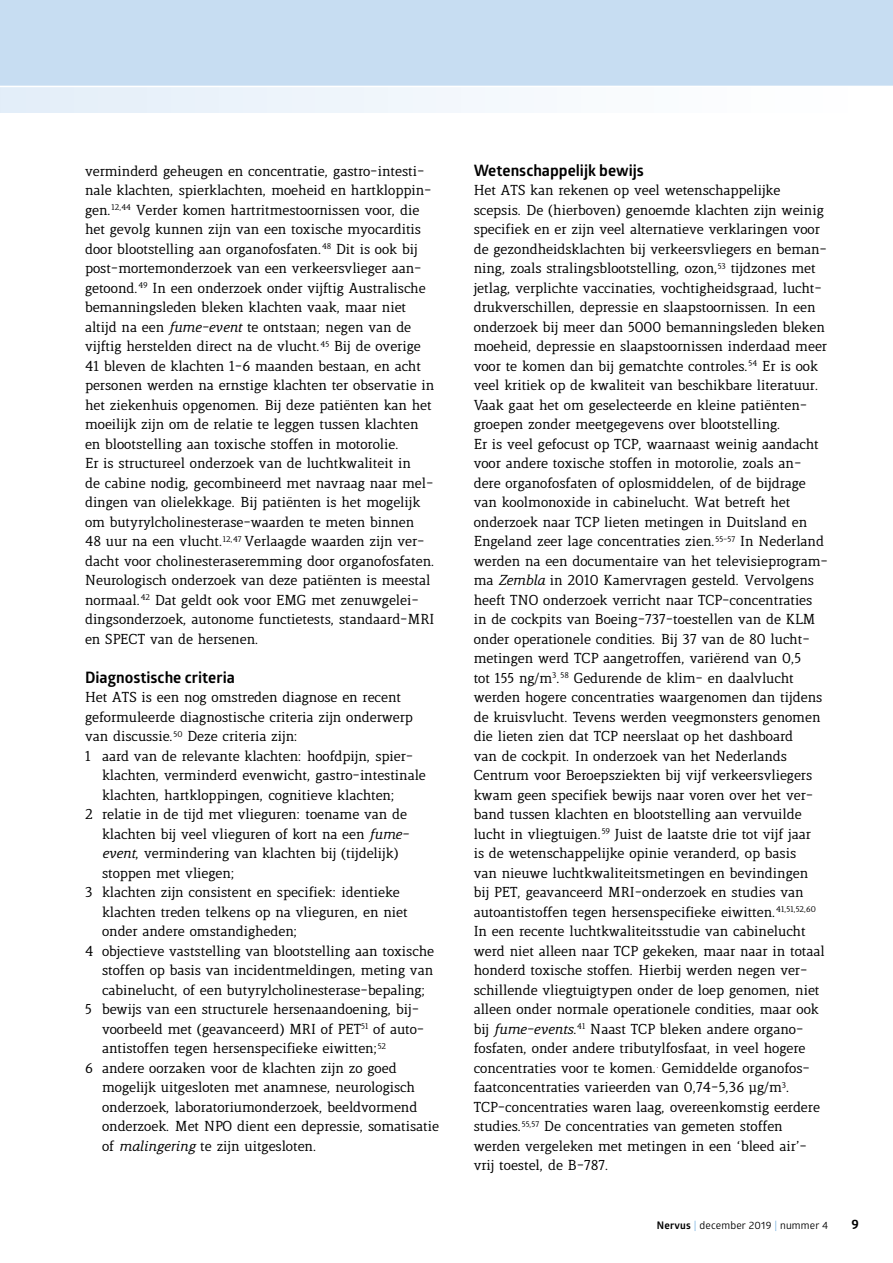
<style>
.page{position:relative;width:893px;height:1263px;background:#fff}
.page>*{position:absolute;margin:0;border:0;box-sizing:border-box;transform-origin:0 0}
.t1{font:700 15.75px "Glober";color:#000}
.t2{font:13.8px/19.5px "Lenga";color:#000}
.t3{font:700 13.5px "Glober";color:#000}
.t4{font:10.5px "Glober";letter-spacing:.02em;color:#000}
.s1{font-style:italic}
.s2{font-weight:700}
.s3{color:#86bae4}
</style>
<div class="page">
<div style="left:0;top:0;width:893px;height:113px;background:#c7ddf2"></div>
<img style="left:0;top:87px;width:893px;height:26px">
<hr style="left:0;top:86px;width:893px;height:1px;background:#fff">
<p class="t2" style="left:85px;top:162px;width:352px">verminderd geheugen en concentratie, gastro-intesti&shy;nale klachten, spierklachten, moeheid en hartkloppin&shy;gen.<sup>12,44</sup> Verder komen hartritmestoornissen voor, die het gevolg kunnen zijn van een toxische myocarditis door blootstelling aan organofosfaten.<sup>48</sup> Dit is ook bij post-mortemonderzoek van een verkeersvlieger aan&shy;getoond.<sup>49</sup> In een onderzoek onder vijftig Australische bemanningsleden bleken klachten vaak, maar niet altijd na een <span class="s1">fume-event</span> te ontstaan; negen van de vijftig herstelden direct na de vlucht.<sup>45</sup> Bij de overige 41 bleven de klachten 1-6 maanden bestaan, en acht personen werden na ernstige klachten ter observatie in het ziekenhuis opgenomen. Bij deze patiënten kan het moeilijk zijn om de relatie te leggen tussen klachten en blootstelling aan toxische stoffen in motorolie.<br>Er is structureel onderzoek van de luchtkwaliteit in<br>de cabine nodig, gecombineerd met navraag naar mel&shy;dingen van olielekkage. Bij patiënten is het mogelijk om butyrylcholinesterase-waarden te meten binnen<br>48 uur na een vlucht.<sup>12,47</sup> Verlaagde waarden zijn ver&shy;dacht voor cholinesteraseremming door organofosfaten.<br>Neurologisch onderzoek van deze patiënten is meestal normaal.<sup>42</sup> Dat geldt ook voor EMG met zenuwgelei&shy;dingsonderzoek, autonome functietests, standaard-MRI en SPECT van de hersenen.</p>
<p class="t1" style="left:85px;top:666px;width:151px">Diagnostische criteria</p>
<p class="t2" style="left:85px;top:688px;width:318px">Het ATS is een nog omstreden diagnose en recent</p>
<p class="t2" style="left:85px;top:708px;width:329px">geformuleerde diagnostische criteria zijn onderwerp</p>
<p class="t2" style="left:85px;top:727px;width:215px">van discussie.<sup>50</sup> Deze criteria zijn:</p>
<p class="t2" style="left:85px;top:747px;width:330px">1 aard van de relevante klachten: hoofdpijn, spier-</p>
<p class="t2" style="left:102px;top:766px;width:325px">klachten, verminderd evenwicht, gastro-intestinale</p>
<p class="t2" style="left:102px;top:786px;width:295px">klachten, hartkloppingen, cognitieve klachten;</p>
<p class="t2" style="left:85px;top:805px;width:324px">2 relatie in de tijd met vlieguren: toename van de</p>
<p class="t2" style="left:102px;top:825px;width:309px">klachten bij veel vlieguren of kort na een <span class="s1">fume-</span></p>
<p class="t2" style="left:102px;top:844px;width:298px"><span class="s1">event</span>, vermindering van klachten bij (tijdelijk)</p>
<p class="t2" style="left:102px;top:864px;width:134px">stoppen met vliegen;</p>
<p class="t2" style="left:85px;top:883px;width:316px">3 klachten zijn consistent en specifiek: identieke</p>
<p class="t2" style="left:102px;top:903px;width:307px">klachten treden telkens op na vlieguren, en niet</p>
<p class="t2" style="left:102px;top:922px;width:197px">onder andere omstandigheden;</p>
<p class="t2" style="left:85px;top:942px;width:350px">4 objectieve vaststelling van blootstelling aan toxische</p>
<p class="t2" style="left:102px;top:961px;width:333px">stoffen op basis van incidentmeldingen, meting van</p>
<p class="t2" style="left:102px;top:981px;width:325px">cabinelucht, of een butyrylcholinesterase-bepaling;</p>
<p class="t2" style="left:85px;top:1000px;width:336px">5 bewijs van een structurele hersenaandoening, bij-</p>
<p class="t2" style="left:102px;top:1020px;width:322px">voorbeeld met (geavanceerd) MRI of PET<sup>51</sup> of auto-</p>
<p class="t2" style="left:102px;top:1039px;width:286px">antistoffen tegen hersenspecifieke eiwitten;<sup>52</sup></p>
<p class="t2" style="left:85px;top:1059px;width:313px">6 andere oorzaken voor de klachten zijn zo goed</p>
<p class="t2" style="left:102px;top:1078px;width:314px">mogelijk uitgesloten met anamnese, neurologisch</p>
<p class="t2" style="left:102px;top:1098px;width:317px">onderzoek, laboratoriumonderzoek, beeldvormend</p>
<p class="t2" style="left:102px;top:1117px;width:338px">onderzoek. Met NPO dient een depressie, somatisatie</p>
<p class="t2" style="left:102px;top:1137px;width:216px">of <span class="s1">malingering</span> te zijn uitgesloten.</p>
<p class="t1" style="left:474px;top:159px;width:172px">Wetenschappelijk bewijs</p>
<p class="t2" style="left:474px;top:181px;width:356px">Het ATS kan rekenen op veel wetenschappelijke scepsis. De (hierboven) genoemde klachten zijn weinig specifiek en er zijn veel alternatieve verklaringen voor de gezondheidsklachten bij verkeersvliegers en beman&shy;ning, zoals stralingsblootstelling, ozon,<sup>53</sup> tijdzones met jetlag, verplichte vaccinaties, vochtigheidsgraad, lucht&shy;drukverschillen, depressie en slaapstoornissen. In een onderzoek bij meer dan 5000 bemanningsleden bleken moeheid, depressie en slaapstoornissen inderdaad meer voor te komen dan bij gematchte controles.<sup>54</sup> Er is ook veel kritiek op de kwaliteit van beschikbare literatuur.<br>Vaak gaat het om geselecteerde en kleine patiënten&shy;groepen zonder meetgegevens over blootstelling.<br>Er is veel gefocust op TCP, waarnaast weinig aandacht voor andere toxische stoffen in motorolie, zoals an&shy;dere organofosfaten of oplosmiddelen, of de bijdrage van koolmonoxide in cabinelucht. Wat betreft het onderzoek naar TCP lieten metingen in Duitsland en Engeland zeer lage concentraties zien.<sup>55-57</sup> In Nederland werden na een documentaire van het televisieprogram&shy;ma <span class="s1">Zembla</span> in 2010 Kamervragen gesteld. Vervolgens heeft TNO onderzoek verricht naar TCP-concentraties in de cockpits van Boeing-737-toestellen van de KLM onder operationele condities. Bij 37 van de 80 lucht&shy;metingen werd TCP aangetroffen, variërend van 0,5<br>tot 155 ng/m<sup>3</sup>.<sup>58</sup> Gedurende de klim- en daalvlucht werden hogere concentraties waargenomen dan tijdens de kruisvlucht. Tevens werden veegmonsters genomen die lieten zien dat TCP neerslaat op het dashboard<br>van de cockpit. In onderzoek van het Nederlands Centrum voor Beroepsziekten bij vijf verkeersvliegers kwam geen specifiek bewijs naar voren over het ver&shy;band tussen klachten en blootstelling aan vervuilde lucht in vliegtuigen.<sup>59</sup> Juist de laatste drie tot vijf jaar<br>is de wetenschappelijke opinie veranderd, op basis<br>van nieuwe luchtkwaliteitsmetingen en bevindingen<br>bij PET, geavanceerd MRI-onderzoek en studies van autoantistoffen tegen hersenspecifieke eiwitten.<sup>41,51,52,60<br></sup>In een recente luchtkwaliteitsstudie van cabinelucht werd niet alleen naar TCP gekeken, maar naar in totaal honderd toxische stoffen. Hierbij werden negen ver&shy;schillende vliegtuigtypen onder de loep genomen, niet alleen onder normale operationele condities, maar ook bij <span class="s1">fume-events</span>.<sup>41</sup> Naast TCP bleken andere organo&shy;fosfaten, onder andere tributylfosfaat, in veel hogere concentraties voor te komen.<sup>.</sup> Gemiddelde organofos&shy;faatconcentraties varieerden van 0,74-5,36 µg/m<sup>3</sup>.<br>TCP-concentraties waren laag, overeenkomstig eerdere studies.<sup>55,57</sup> De concentraties van gemeten stoffen werden vergeleken met metingen in een ‘bleed air’- vrij toestel, de B-787.</p>
<p class="t4" style="left:657px;top:1218px;width:173px"><span class="s2">Nervus</span> <span class="s3">|</span> december 2019 <span class="s3">|</span> nummer 4</p>
<p class="t3" style="left:851px;top:1214px;width:9px">9</p>
</div>
